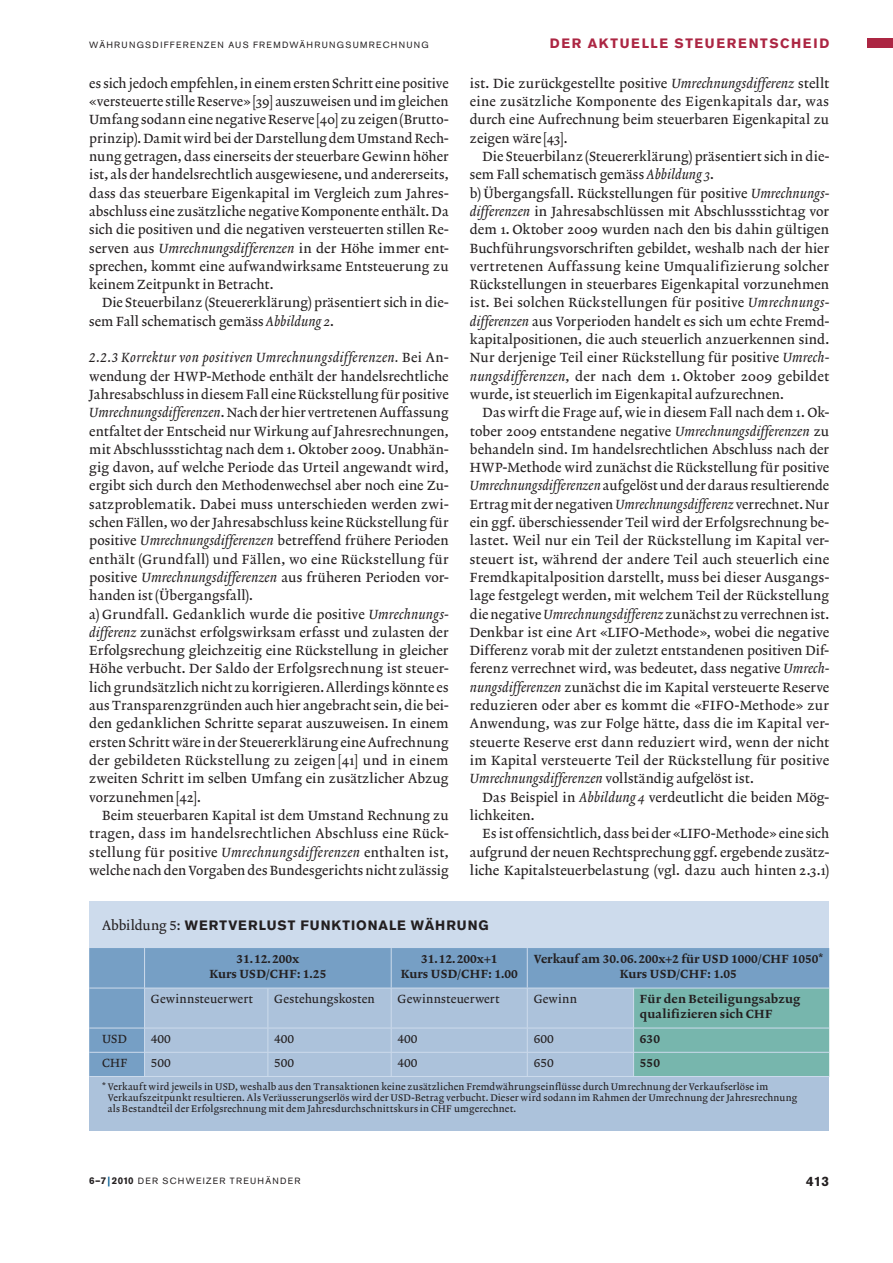
<style>
.page{position:relative;width:893px;height:1263px;background:#fff}
.page>*{position:absolute;margin:0;border:0;box-sizing:border-box;transform-origin:0 0}
.t1{font:13.5px/18.3px "Lexicon No 2 A Roman Txt";letter-spacing:.01em;color:#231f20}
.t2{font:13.5px "Lexicon No 2 A Italic Tab";letter-spacing:.025em;color:#231f20}
.t3{font:700 13.5px "Akzidenz Grotesk BE";letter-spacing:.07em;color:#231f20}
.t4{font:700 13.5px "Akzidenz Grotesk BE";letter-spacing:.125em;color:#ac2643}
.t5{font:12px/15.8px "Lexicon No 2 D Roman Tab";color:#231f20;text-align:center}
.t6{font:12px "Lexicon No 2 A Roman Txt";letter-spacing:.015em;color:#231f20}
.t7{font:12px/15.8px "Lexicon No 2 D Roman Txt";letter-spacing:.015em;color:#231f20}
.t8{font:12px "Lexicon No 2 A Roman Tab";color:#231f20}
.t9{font:9.75px/11.2px "Lexicon No 2 A Roman Txt";letter-spacing:.02em;color:#231f20}
.t10{font:9px "Akzidenz Grotesk BE";letter-spacing:.14em;color:#231f20}
.s1{font-family:"Lexicon No 2 A Italic Txt"}
.s2{font-family:"Lexicon No 2 A Roman Txt"}
.s3{font-family:"Lexicon No 2 A Roman Tab";font-weight:400}
.s4{font-weight:700;font-size:9.75px}
.s5{font-weight:700;font-size:9.75px;color:#005a91}
</style>
<div class="page">
<div style="left:867px;top:38px;width:26px;height:10px;background:#ac2643"></div>
<div style="left:89px;top:901px;width:740px;height:230px;background:#cddbec"></div>
<div style="left:89px;top:1076px;width:740px;height:55px;background:#acc2db"></div>
<hr style="left:89px;top:1076px;width:740px;height:1px;background:#cddbec">
<svg style="left:89px;top:948px;width:740px;height:128px;background:#90b4cb"></svg>
<p class="t10" style="left:89px;top:41px;width:341px">WÄHRUNGSDIFFERENZEN AUS FREMDWÄHRUNGSUMRECHNUNG</p>
<p class="t4" style="left:550px;top:38px;width:281px">DER AKTUELLE STEUERENTSCHEID</p>
<p class="t1" style="left:89px;top:75px;width:361px;text-align:justify">es sich jedoch empfehlen, in einem ersten Schritt eine positive «versteuerte stille Reserve» [39] auszuweisen und im gleichen Umfang sodann eine negative Reserve [40] zu zeigen (Brutto&shy;prinzip). Damit wird bei der Darstellung dem Umstand Rech&shy;nung getragen, dass einerseits der steuerbare Gewinn höher ist, als der handelsrechtlich ausgewiesene, und andererseits, dass das steuerbare Eigenkapital im Vergleich zum Jahres&shy;abschluss eine zusätzliche negative Komponente enthält. Da sich die positiven und die negativen versteuerten stillen Re&shy;serven aus <span class="s1">Umrechnungsdifferenzen</span> in der Höhe immer ent&shy;sprechen, kommt eine aufwandwirksame Entsteuerung zu keinem Zeitpunkt in Betracht.</p>
<p class="t1" style="left:89px;top:295px;width:361px;text-indent:13px">Die Steuerbilanz (Steuererklärung) präsentiert sich in die&shy;sem Fall schematisch gemäss <span class="s1">Abbildung 2</span>.</p>
<p class="t2" style="left:89px;top:351px;width:361px">2.2.3 Korrektur von positiven Umrechnungsdifferenzen. <span class="s2">Bei An-</span></p>
<p class="t1" style="left:89px;top:368px;width:361px">wendung der HWP-Methode enthält der handelsrechtliche Jahresabschluss in diesem Fall eine Rückstellung für positive <span class="s1">Umrechnungsdifferenzen</span>. Nach der hier vertretenen Auffassung entfaltet der Entscheid nur Wirkung auf Jahresrechnungen, mit Abschlussstichtag nach dem 1. Oktober 2009. Unabhän&shy;gig davon, auf welche Periode das Urteil angewandt wird, ergibt sich durch den Methodenwechsel aber noch eine Zu&shy;satzproblematik. Dabei muss unterschieden werden zwi&shy;schen Fällen, wo der Jahresabschluss keine Rückstellung für positive <span class="s1">Umrechnungsdifferenzen</span> betreffend frühere Perioden enthält (Grundfall) und Fällen, wo eine Rückstellung für positive <span class="s1">Umrechnungsdifferenzen</span> aus früheren Perioden vor&shy;handen ist (Übergangsfall).<br>a) Grundfall. Gedanklich wurde die positive <span class="s1">Umrechnungs&shy;differenz</span> zunächst erfolgswirksam erfasst und zulasten der Erfolgsrechung gleichzeitig eine Rückstellung in gleicher Höhe verbucht. Der Saldo der Erfolgsrechnung ist steuer&shy;lich grundsätzlich nicht zu korrigieren. Allerdings könnte es aus Transparenzgründen auch hier angebracht sein, die bei&shy;den gedanklichen Schritte separat auszuweisen. In einem ersten Schritt wäre in der Steuererklärung eine Aufrechnung der gebildeten Rückstellung zu zeigen [41] und in einem zweiten Schritt im selben Umfang ein zusätzlicher Abzug vorzunehmen [42].</p>
<p class="t1" style="left:89px;top:807px;width:361px;text-align:justify;text-indent:13px">Beim steuerbaren Kapital ist dem Umstand Rechnung zu tragen, dass im handelsrechtlichen Abschluss eine Rück&shy;stellung für positive <span class="s1">Umrechnungsdifferenzen</span> enthalten ist, welche nach den Vorgaben des Bundesgerichts nicht zulässig</p>
<p class="t3" style="left:102px;top:920px;width:388px"><span class="s3">Abbildung 5:</span> WERTVERLUST FUNKTIONALE WÄHRUNG</p>
<p class="t5" style="left:209px;top:952px;width:118px">31. 12. 200x<br>Kurs USD/CHF: 1.25</p>
<p class="t5" style="left:401px;top:952px;width:118px">31. 12. 200x+1<br>Kurs USD/CHF: 1.00</p>
<p class="t5" style="left:534px;top:952px;width:291px">Verkauf am 30. 06. 200x+2 für USD 1000/CHF 1050*<br>Kurs USD/CHF: 1.05</p>
<p class="t6" style="left:151px;top:993px;width:104px">Gewinnsteuerwert</p>
<p class="t6" style="left:274px;top:993px;width:102px">Gestehungskosten</p>
<p class="t6" style="left:398px;top:993px;width:104px">Gewinnsteuerwert</p>
<p class="t6" style="left:534px;top:993px;width:45px">Gewinn</p>
<p class="t7" style="left:640px;top:992px;width:162px">Für den Beteiligungsabzug qualifizieren sich CHF</p>
<p class="t6" style="left:102px;top:1033px;width:26px">USD</p>
<p class="t8" style="left:151px;top:1033px;width:22px">400</p>
<p class="t8" style="left:274px;top:1033px;width:22px">400</p>
<p class="t8" style="left:398px;top:1033px;width:22px">400</p>
<p class="t8" style="left:534px;top:1033px;width:22px">600</p>
<p class="t5" style="left:640px;top:1031px;width:22px">630</p>
<p class="t6" style="left:102px;top:1057px;width:27px">CHF</p>
<p class="t8" style="left:151px;top:1057px;width:22px">500</p>
<p class="t8" style="left:274px;top:1057px;width:22px">500</p>
<p class="t8" style="left:398px;top:1057px;width:22px">400</p>
<p class="t8" style="left:534px;top:1057px;width:22px">650</p>
<p class="t5" style="left:640px;top:1056px;width:22px">550</p>
<p class="t9" style="left:108px;top:1081px;width:691px;text-indent:-6px">* Verkauft wird jeweils in USD, weshalb aus den Transaktionen keine zusätzlichen Fremdwährungseinflüsse durch Umrechnung der Verkaufserlöse im<br>Verkaufszeitpunkt resultieren. Als Veräusserungserlös wird der USD-Betrag verbucht. Dieser wird sodann im Rahmen der Umrechnung der Jahresrechnung als Bestandteil der Erfolgsrechnung mit dem Jahresdurchschnittskurs in CHF umgerechnet.</p>
<p class="t1" style="left:470px;top:75px;width:361px;text-align:justify">ist. Die zurückgestellte positive <span class="s1">Umrechnungsdifferenz</span> stellt eine zusätzliche Komponente des Eigenkapitals dar, was durch eine Aufrechnung beim steuerbaren Eigenkapital zu zeigen wäre [43].</p>
<p class="t1" style="left:470px;top:148px;width:361px;text-indent:13px">Die Steuerbilanz (Steuererklärung) präsentiert sich in die&shy;sem Fall schematisch gemäss <span class="s1">Abbildung 3</span>.<br>b) Übergangsfall. Rückstellungen für positive <span class="s1">Umrechnungs&shy;differenzen</span> in Jahresabschlüssen mit Abschlussstichtag vor dem 1. Oktober 2009 wurden nach den bis dahin gültigen Buchführungsvorschriften gebildet, weshalb nach der hier vertretenen Auffassung keine Umqualifizierung solcher Rückstellungen in steuerbares Eigenkapital vorzunehmen ist. Bei solchen Rückstellungen für positive <span class="s1">Umrechnungs&shy;differenzen</span> aus Vorperioden handelt es sich um echte Fremd&shy;kapitalpositionen, die auch steuerlich anzuerkennen sind.<br>Nur derjenige Teil einer Rückstellung für positive <span class="s1">Umrech&shy;nungsdifferenzen</span>, der nach dem 1. Oktober 2009 gebildet wurde, ist steuerlich im Eigenkapital aufzurechnen.</p>
<p class="t1" style="left:470px;top:405px;width:361px;text-indent:13px">Das wirft die Frage auf, wie in diesem Fall nach dem 1. Ok&shy;tober 2009 entstandene negative <span class="s1">Umrechnungsdifferenzen</span> zu behandeln sind. Im handelsrechtlichen Abschluss nach der HWP-Methode wird zunächst die Rückstellung für positive <span class="s1">Umrechnungsdifferenzen</span> aufgelöst und der daraus resultierende Ertrag mit der negativen <span class="s1">Umrechnungsdifferenz</span> verrechnet. Nur ein ggf. überschiessender Teil wird der Erfolgsrechnung be&shy;lastet. Weil nur ein Teil der Rückstellung im Kapital ver&shy;steuert ist, während der andere Teil auch steuerlich eine Fremdkapitalposition darstellt, muss bei dieser Ausgangs&shy;lage festgelegt werden, mit welchem Teil der Rückstellung die negative <span class="s1">Umrechnungsdifferenz</span> zunächst zu verrechnen ist.<br>Denkbar ist eine Art «LIFO-Methode», wobei die negative Differenz vorab mit der zuletzt entstandenen positiven Dif&shy;ferenz verrechnet wird, was bedeutet, dass negative <span class="s1">Umrech&shy;nungsdifferenzen</span> zunächst die im Kapital versteuerte Reserve reduzieren oder aber es kommt die «FIFO-Methode» zur Anwendung, was zur Folge hätte, dass die im Kapital ver&shy;steuerte Reserve erst dann reduziert wird, wenn der nicht im Kapital versteuerte Teil der Rückstellung für positive <span class="s1">Umrechnungsdifferenzen</span> vollständig aufgelöst ist.</p>
<p class="t1" style="left:470px;top:789px;width:361px;text-indent:13px">Das Beispiel in <span class="s1">Abbildung 4</span> verdeutlicht die beiden Mög&shy;lichkeiten.</p>
<p class="t1" style="left:470px;top:826px;width:361px;text-align:justify;text-indent:13px">Es ist offensichtlich, dass bei der «LIFO-Methode» eine sich aufgrund der neuen Rechtsprechung ggf. ergebende zusätz&shy;liche Kapitalsteuerbelastung (vgl. dazu auch hinten 2.3.1)</p>
<p class="t10" style="left:89px;top:1177px;width:213px"><span class="s4">6–7</span> <span class="s5">|</span> <span class="s4">2010</span> DER SCHWEIZER TREUHÄNDER</p>
<p class="t3" style="left:806px;top:1176px;width:25px">413</p>
</div>
